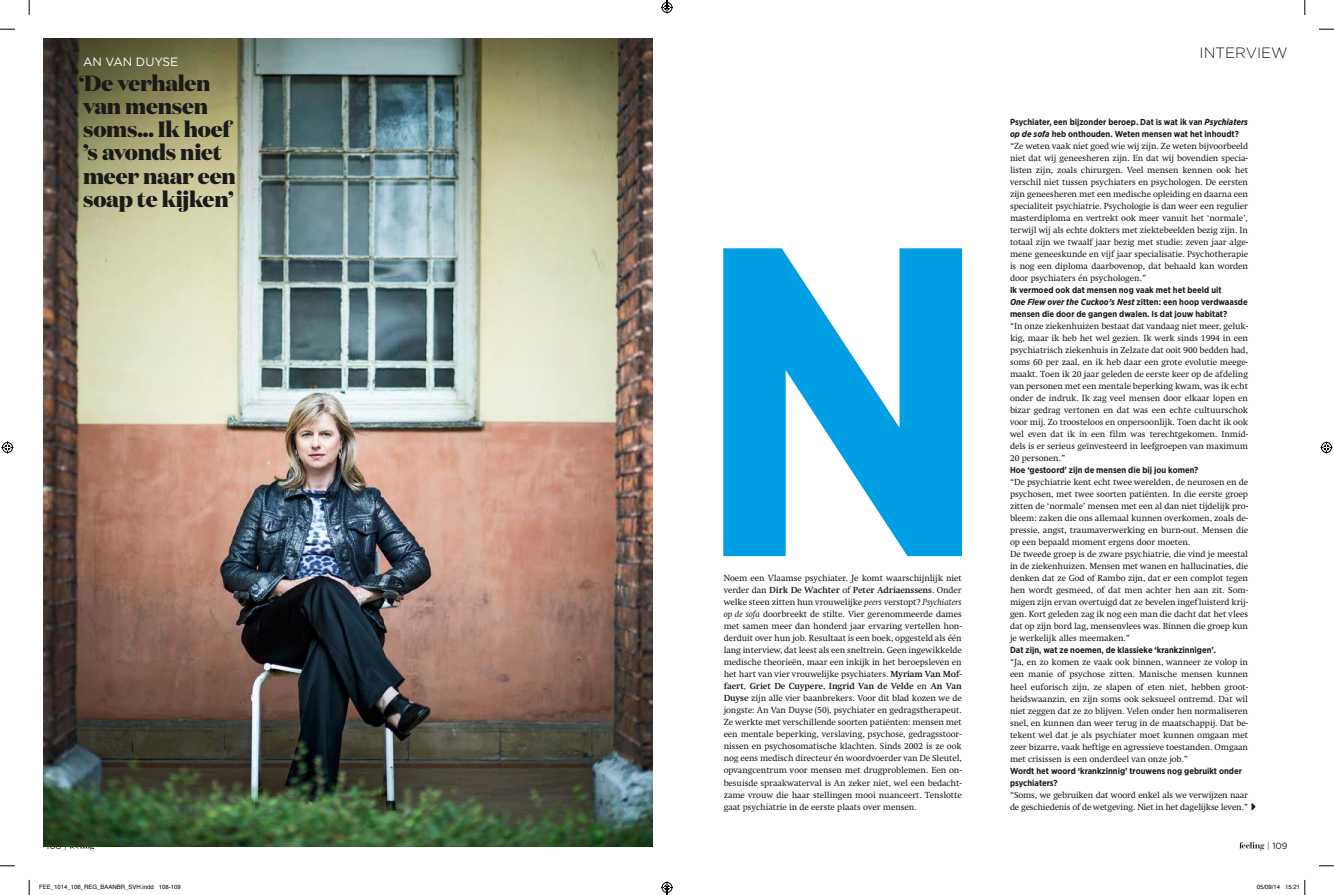
<style>
.page{position:relative;width:1334px;height:895px;background:#fff}
.page>*{position:absolute;margin:0;border:0;box-sizing:border-box;transform-origin:0 0}
.t1{font:700 439.6px "Gotham Narrow";color:#009ee3}
.t2{font:800 22px/23px "Domaine Display";letter-spacing:-.01em;color:#1a1a18}
.t3{font:300 15px "Gotham";color:#1a1a18}
.t4{font:12px "Gotham";color:#fff}
.t5{font:9px/12px "Swift LT Pro";letter-spacing:-.01em;color:#1a1a18;text-align:justify}
.t6{font:9px "Gotham";color:#1a1a18}
.t7{font:700 8.8px/12px "Gotham Narrow";color:#1a1a18}
.t8{font:6px "Helvetica";color:#000}
.s1{font-weight:700}
.s2{font-style:italic}
.s3{font-weight:300}
</style>
<div class="page">
<svg style="left:1239px;top:842px;width:25px;height:8px"></svg>
<svg style="left:69px;top:846px;width:26px;height:4px"></svg>
<img style="left:43px;top:38px;width:610px;height:808px">
<svg style="left:1251px;top:803px;width:4px;height:7px"></svg>
<svg style="left:0;top:29px;width:15px;height:1px"></svg>
<svg style="left:1319px;top:29px;width:15px;height:1px"></svg>
<svg style="left:0;top:865px;width:15px;height:1px"></svg>
<svg style="left:1319px;top:865px;width:15px;height:1px"></svg>
<svg style="left:29px;top:0;width:1px;height:15px"></svg>
<svg style="left:29px;top:880px;width:1px;height:15px"></svg>
<svg style="left:1304px;top:0;width:2px;height:15px"></svg>
<svg style="left:2px;top:441px;width:12px;height:12px"></svg>
<svg style="left:1320px;top:441px;width:12px;height:12px"></svg>
<svg style="left:1304px;top:880px;width:2px;height:15px"></svg>
<svg style="left:661px;top:0;width:12px;height:14px"></svg>
<svg style="left:661px;top:881px;width:12px;height:14px"></svg>
<h3 class="t4" style="left:83px;top:55px;width:97px">AN VAN DUYSE</h3>
<h2 class="t2" style="left:79px;top:72px;width:158px">‘De verhalen van mensen soms... Ik hoef ’s avonds niet meer naar een soap te kijken’</h2>
<h1 class="t1" style="left:692px;top:134px;width:240px">N</h1>
<p class="t5" style="left:724px;top:572px;width:240px">Noem een Vlaamse psychiater. Je komt waarschijnlijk niet verder dan <span class="s1">Dirk De Wachter</span> of <span class="s1">Peter Adriaenssens</span>. Onder welke steen zitten hun vrouwelijke <span class="s2">peers</span> verstopt? <span class="s2">Psychiaters op de sofa</span> doorbreekt de stilte. Vier gerenommeerde dames met samen meer dan honderd jaar ervaring vertellen hon&shy;derduit over hun job. Resultaat is een boek, opgesteld als één lang interview, dat leest als een sneltrein. Geen ingewikkelde medische theorieën, maar een inkijk in het beroepsleven en het hart van vier vrouwelijke psychiaters. <span class="s1">Myriam Van Mof&shy;faert</span>, <span class="s1">Griet De Cuypere</span>, <span class="s1">Ingrid Van de Velde</span> en <span class="s1">An Van Duyse</span> zijn alle vier baanbrekers. Voor dit blad kozen we de jongste: An Van Duyse (50), psychiater en gedragstherapeut.<br>Ze werkte met verschillende soorten patiënten: mensen met een mentale beperking, verslaving, psychose, gedragsstoor&shy;nissen en psychosomatische klachten. Sinds 2002 is ze ook nog eens medisch directeur én woordvoerder van De Sleutel, opvangcentrum voor mensen met drugproblemen. Een on&shy;besuisde spraakwaterval is An zeker niet, wel een bedacht&shy;zame vrouw die haar stellingen mooi nuanceert. Tenslotte gaat psychiatrie in de eerste plaats over mensen.</p>
<h3 class="t3" style="left:1200px;top:44px;width:90px">INTERVIEW</h3>
<p class="t7" style="left:1010px;top:116px;width:239px">Psychiater, een bijzonder beroep. Dat is wat ik van <span class="s2">Psychiaters op de sofa</span> heb onthouden. Weten mensen wat het inhoudt?</p>
<p class="t5" style="left:1010px;top:140px;width:240px">“Ze weten vaak niet goed wie wij zijn. Ze weten bijvoorbeeld niet dat wij geneesheren zijn. En dat wij bovendien specia&shy;listen zijn, zoals chirurgen. Veel mensen kennen ook het verschil niet tussen psychiaters en psychologen. De eersten zijn geneesheren met een medische opleiding en daarna een specialiteit psychiatrie. Psychologie is dan weer een regulier masterdiploma en vertrekt ook meer vanuit het ‘normale’, terwijl wij als echte dokters met ziektebeelden bezig zijn. In totaal zijn we twaalf jaar bezig met studie: zeven jaar alge&shy;mene geneeskunde en vijf jaar specialisatie. Psychotherapie is nog een diploma daarbovenop, dat behaald kan worden door psychiaters én psychologen.”</p>
<p class="t7" style="left:1010px;top:284px;width:239px">Ik vermoed ook dat mensen nog vaak met het beeld uit<br><span class="s2">One Flew over the Cuckoo’s Nest</span> zitten: een hoop verdwaasde mensen die door de gangen dwalen. Is dat jouw habitat?</p>
<p class="t5" style="left:1010px;top:320px;width:240px">“In onze ziekenhuizen bestaat dat vandaag niet meer, geluk&shy;kig, maar ik heb het wel gezien. Ik werk sinds 1994 in een psychiatrisch ziekenhuis in Zelzate dat ooit 900 bedden had, soms 60 per zaal, en ik heb daar een grote evolutie meege&shy;maakt. Toen ik 20 jaar geleden de eerste keer op de afdeling van personen met een mentale beperking kwam, was ik echt onder de indruk. Ik zag veel mensen door elkaar lopen en bizar gedrag vertonen en dat was een echte cultuurschok voor mij. Zo troosteloos en onpersoonlijk. Toen dacht ik ook wel even dat ik in een film was terechtgekomen. Inmid&shy;dels is er serieus geïnvesteerd in leefgroepen van maximum 20 personen.”</p>
<p class="t7" style="left:1010px;top:464px;width:190px">Hoe ‘gestoord’ zijn de mensen die bij jou komen?</p>
<p class="t5" style="left:1010px;top:476px;width:240px;text-align:left">“De psychiatrie kent echt twee werelden, de neurosen en de psychosen, met twee soorten patiënten. In die eerste groep zitten de ‘normale’ mensen met een al dan niet tijdelijk pro&shy;bleem: zaken die ons allemaal kunnen overkomen, zoals de&shy;pressie, angst, traumaverwerking en burn-out. Mensen die op een bepaald moment ergens door moeten.<br>De tweede groep is de zware psychiatrie, die vind je meestal in de ziekenhuizen. Mensen met wanen en hallucinaties, die denken dat ze God of Rambo zijn, dat er een complot tegen hen wordt gesmeed, of dat men achter hen aan zit. Som&shy;migen zijn ervan overtuigd dat ze bevelen ingefluisterd krij&shy;gen. Kort geleden zag ik nog een man die dacht dat het vlees dat op zijn bord lag, mensenvlees was. Binnen die groep kun je werkelijk alles meemaken.”</p>
<p class="t7" style="left:1010px;top:644px;width:208px">Dat zijn, wat ze noemen, de klassieke ‘krankzinnigen’.</p>
<p class="t5" style="left:1010px;top:656px;width:240px">“Ja, en zo komen ze vaak ook binnen, wanneer ze volop in een manie of psychose zitten. Manische mensen kunnen heel euforisch zijn, ze slapen of eten niet, hebben groot&shy;heidswaanzin, en zijn soms ook seksueel ontremd. Dat wil niet zeggen dat ze zo blijven. Velen onder hen normaliseren snel, en kunnen dan weer terug in de maatschappij. Dat be&shy;tekent wel dat je als psychiater moet kunnen omgaan met zeer bizarre, vaak heftige en agressieve toestanden. Omgaan met crisissen is een onderdeel van onze job.”</p>
<p class="t7" style="left:1010px;top:764px;width:233px">Wordt het woord ‘krankzinnig’ trouwens nog gebruikt onder psychiaters?</p>
<p class="t5" style="left:1010px;top:788px;width:240px">“Soms, we gebruiken dat woord enkel als we verwijzen naar de geschiedenis of de wetgeving. Niet in het dagelijkse leven.”</p>
<p class="t6" style="left:46px;top:840px;width:22px">108 <span class="s3">|</span></p>
<p class="t6" style="left:1267px;top:840px;width:22px"><span class="s3">|</span> 109</p>
<p class="t8" style="left:39px;top:882px;width:143px">FEE_1014_106_REG_BAANBR_SVH.indd 108-109</p>
<p class="t8" style="left:1257px;top:882px;width:45px">05/09/14 15:21</p>
</div>
